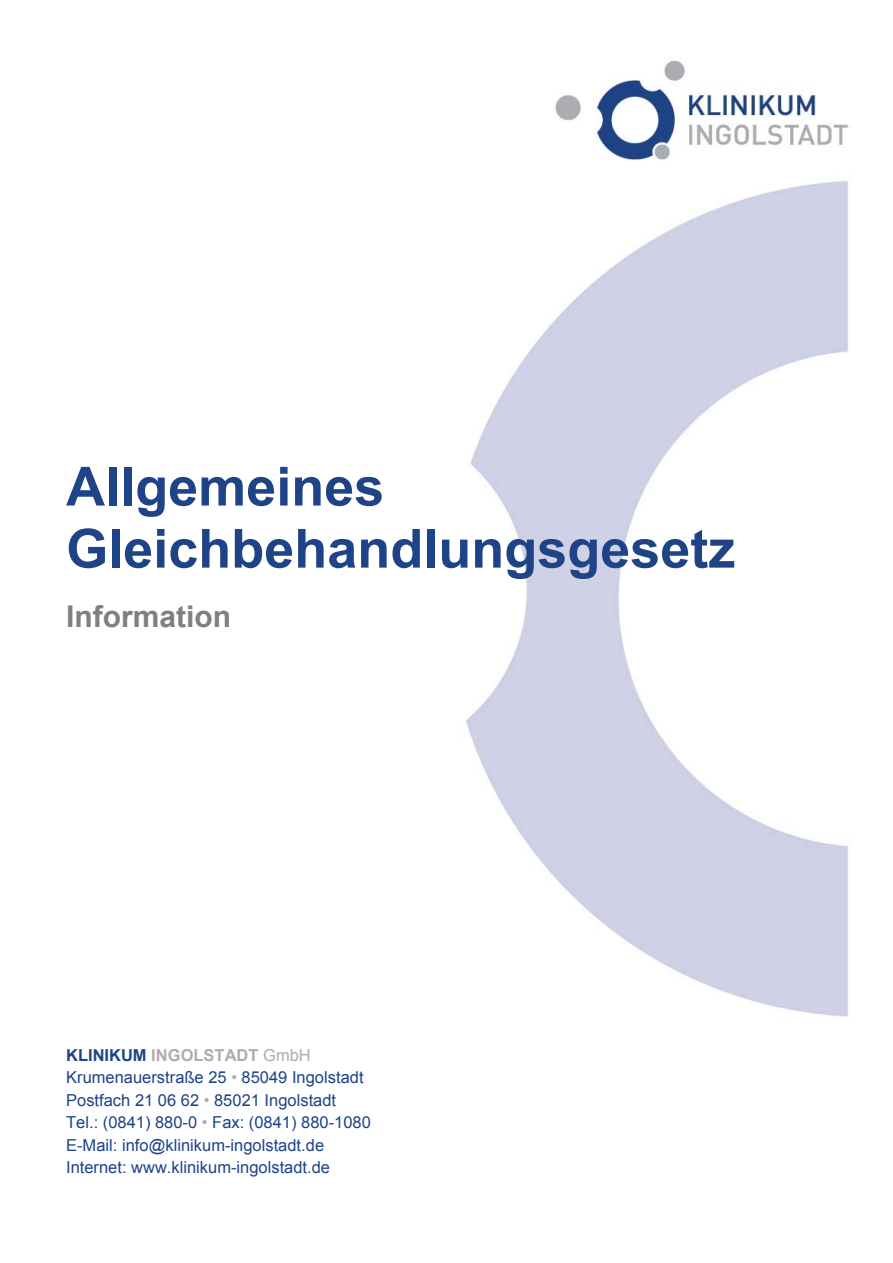
<style>
.page{position:relative;width:893px;height:1263px;background:#fff}
.page>*{position:absolute;margin:0;border:0;box-sizing:border-box;transform-origin:0 0}
.t1{font:700 54px/62.1px "Arial";color:#1e4387}
.t2{font:700 30px "Arial";color:#808080}
.t3{font:16.5px/22.5px "Arial";color:#1e4387}
.s1{font-weight:700}
.s2{font-weight:700;color:#acadb0}
.s3{color:#acadb0}
</style>
<div class="page">
<img style="left:466px;top:60px;width:383px;height:957px">
<h1 class="t1" style="left:66px;top:457px;width:671px">Allgemeines<br>Gleichbehandlungsgesetz</h1>
<h2 class="t2" style="left:66px;top:596px;width:166px">Information</h2>
<p class="t3" style="left:66px;top:1044px;width:306px"><span class="s1">KLINIKUM</span> <span class="s2">INGOLSTADT</span> <span class="s3">GmbH </span>Krumenauerstraße 25 <span class="s3">•</span> 85049 Ingolstadt Postfach 21 06 62 <span class="s3">•</span> 85021 Ingolstadt Tel.: (0841) 880-0 <span class="s3">•</span> Fax: (0841) 880-1080<br>E-Mail: info@klinikum-ingolstadt.de Internet: www.klinikum-ingolstadt.de</p>
</div>
